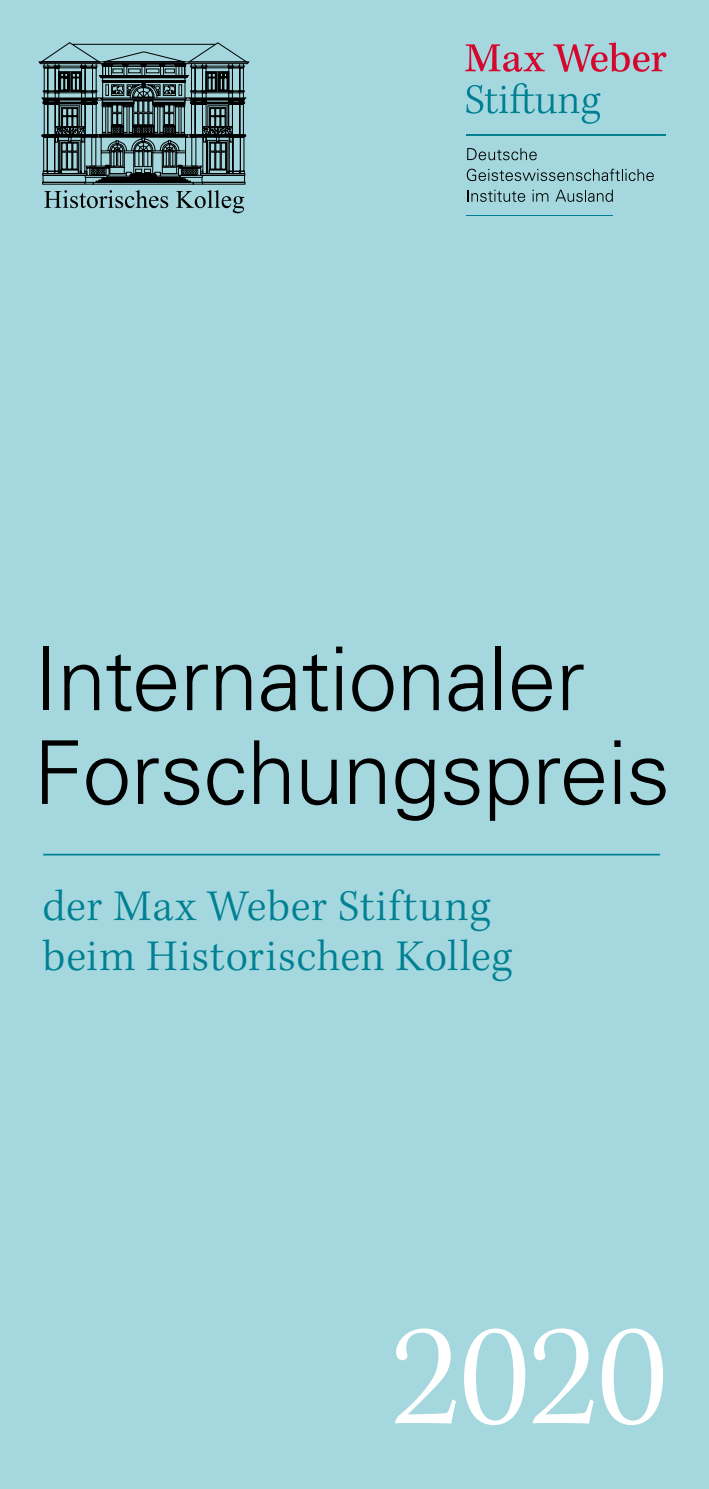
<style>
.page{position:relative;width:709px;height:1489px;background:#fff}
.page>*{position:absolute;margin:0;border:0;box-sizing:border-box;transform-origin:0 0}
.t1{font:300 150.75px "Kepler Std";color:#fff}
.t2{font:300 88px/93.8px "Univers LT Std";letter-spacing:-.005em;color:#000}
.t3{font:300 45px/50px "Kepler Std";letter-spacing:.02em;color:#008093}
</style>
<div class="page">
<div style="left:0;top:0;width:709px;height:1488px;background:#a4d7de"></div>
<svg style="left:465px;top:44px;width:79px;height:28px"></svg>
<svg style="left:553px;top:43px;width:113px;height:29px"></svg>
<hr style="left:466px;top:215px;width:147px;height:1px;background:#008093">
<hr style="left:466px;top:134px;width:200px;height:2px;background:#008093">
<svg style="left:466px;top:83px;width:134px;height:41px"></svg>
<svg style="left:467px;top:148px;width:70px;height:12px"></svg>
<svg style="left:467px;top:169px;width:187px;height:12px"></svg>
<svg style="left:467px;top:190px;width:58px;height:12px"></svg>
<svg style="left:532px;top:190px;width:16px;height:12px"></svg>
<svg style="left:555px;top:190px;width:58px;height:12px"></svg>
<svg style="left:39px;top:42px;width:210px;height:142px"></svg>
<svg style="left:44px;top:190px;width:124px;height:18px"></svg>
<svg style="left:176px;top:190px;width:68px;height:23px"></svg>
<hr style="left:43px;top:853px;width:617px;height:2px;background:#008093">
<h2 class="t2" style="left:34px;top:632px;width:638px">Internationaler<br>Forschungspreis</h2>
<p class="t3" style="left:43px;top:882px;width:471px">der Max Weber Stiftung beim Historischen Kolleg</p>
<h1 class="t1" style="left:391px;top:1290px;width:278px">2020</h1>
</div>
